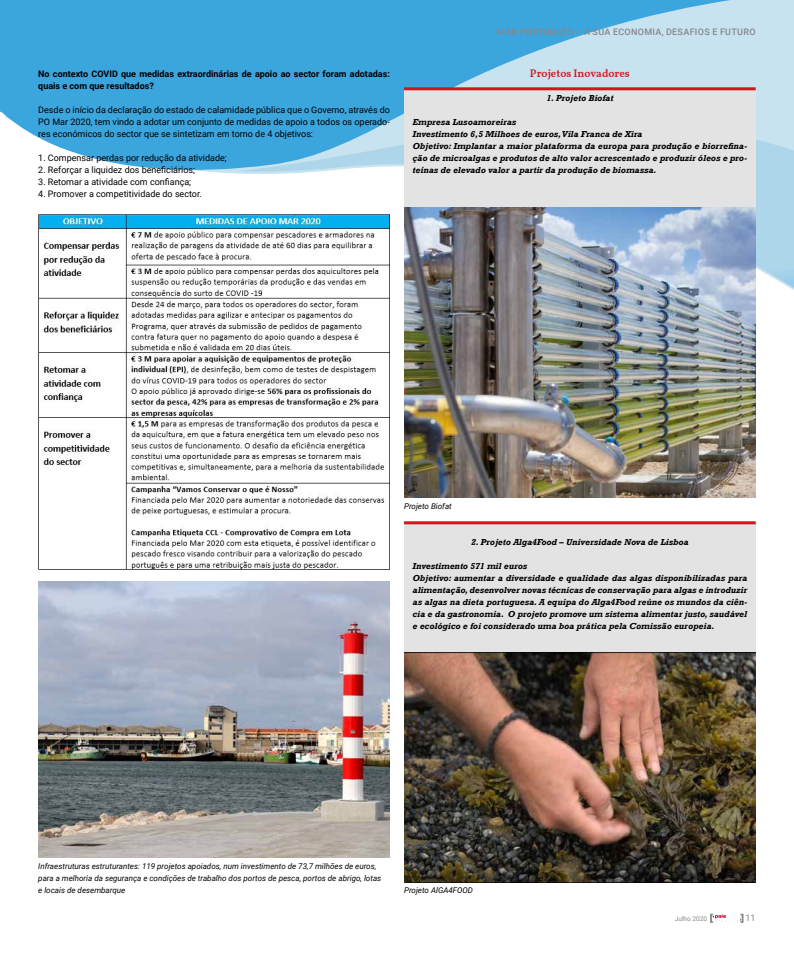
<style>
.page{position:relative;width:794px;height:964px;background:#fff}
.page>*{position:absolute;margin:0;border:0;box-sizing:border-box;transform-origin:0 0}
.t1{font:600 11px "Vollkorn";color:#cd171a}
.t2{font:9px/12px "Roboto";color:#000;text-align:justify}
.t3{font:700 9px/12px "Roboto";color:#000}
.t4{font:500 9px "Roboto";letter-spacing:.035em;color:#878787}
.t5{font:9px "Roboto";color:#878787}
.t6{font:italic 700 8.9px/12px "Rockwell";color:#000}
.t7{font:italic 8px/12px "Roboto";color:#000}
.t8{font:6.5px "Roboto";color:#878787}
</style>
<div class="page">
<svg style="left:710px;top:914px;width:33px;height:9px"></svg>
<div style="left:731px;top:0;width:63px;height:296px;background:#c7e3f0"></div>
<svg style="left:0;top:0;width:731px;height:174px;background:#5ab3e1"></svg>
<svg style="left:238px;top:122px;width:556px;height:166px"></svg>
<img style="left:38px;top:214px;width:352px;height:355px">
<div style="left:404px;top:89px;width:351px;height:145px;background:#e3e3e3"></div>
<div style="left:404px;top:523px;width:351px;height:166px;background:#e3e3e3"></div>
<hr style="left:404px;top:87px;width:351px;height:3px;background:#cd171a">
<hr style="left:404px;top:521px;width:351px;height:3px;background:#cd171a">
<img style="left:404px;top:653px;width:351px;height:230px">
<img style="left:404px;top:207px;width:351px;height:290px">
<img style="left:38px;top:581px;width:352px;height:276px">
<p class="t3" style="left:38px;top:68px;width:353px">No contexto COVID que medidas extraordinárias de apoio ao sector foram adotadas: quais e com que resultados?</p>
<p class="t2" style="left:38px;top:104px;width:353px">Desde o início da declaração do estado de calamidade pública que o Governo, através do PO Mar 2020, tem vindo a adotar um conjunto de medidas de apoio a todos os operado&shy;res económicos do sector que se sintetizam em torno de 4 objetivos:</p>
<p class="t2" style="left:38px;top:152px;width:190px">1. Compensar perdas por redução da atividade;</p>
<p class="t2" style="left:38px;top:164px;width:158px">2. Reforçar a liquidez dos beneficiários;</p>
<p class="t2" style="left:38px;top:176px;width:154px">3. Retomar a atividade com confiança;</p>
<p class="t2" style="left:38px;top:188px;width:165px">4. Promover a competitividade do sector.</p>
<p class="t4" style="left:497px;top:25px;width:260px">MAR PORTUGUÊS – A SUA ECONOMIA, DESAFIOS E FUTURO</p>
<p class="t1" style="left:530px;top:65px;width:101px">Projetos Inovadores</p>
<p class="t6" style="left:546px;top:92px;width:68px">1. Projeto Biofat</p>
<p class="t6" style="left:412px;top:116px;width:336px">Empresa Lusoamoreiras<br>Investimento 6,5 Milhoes de euros, Vila Franca de Xira<br>Objetivo: Implantar a maior plataforma da europa para produção e biorrefina&shy;ção de microalgas e produtos de alto valor acrescentado e produzir óleos e pro&shy;teínas de elevado valor a partir da produção de biomassa.</p>
<p class="t7" style="left:404px;top:500px;width:49px">Projeto Biofat</p>
<p class="t6" style="left:471px;top:536px;width:219px">2. Projeto Alga4Food – Universidade Nova de Lisboa</p>
<p class="t6" style="left:412px;top:560px;width:336px">Investimento 571 mil euros<br>Objetivo: aumentar a diversidade e qualidade das algas disponibilizadas para alimentação, desenvolver novas técnicas de conservação para algas e introduzir as algas na dieta portuguesa. A equipa do Alga4Food reúne os mundos da ciên&shy;cia e da gastronomia. O projeto promove um sistema alimentar justo, saudável e ecológico e foi considerado uma boa prática pela Comissão europeia.</p>
<p class="t7" style="left:38px;top:860px;width:344px">Infraestruturas estruturantes: 119 projetos apoiados, num investimento de 73,7 milhões de euros, para a melhoria da segurança e condições de trabalho dos portos de pesca, portos de abrigo, lotas e locais de desembarque</p>
<p class="t7" style="left:404px;top:884px;width:71px">Projeto AlGA4FOOD</p>
<p class="t8" style="left:675px;top:914px;width:34px">Julho 2020</p>
<p class="t5" style="left:745px;top:911px;width:12px">11</p>
</div>
